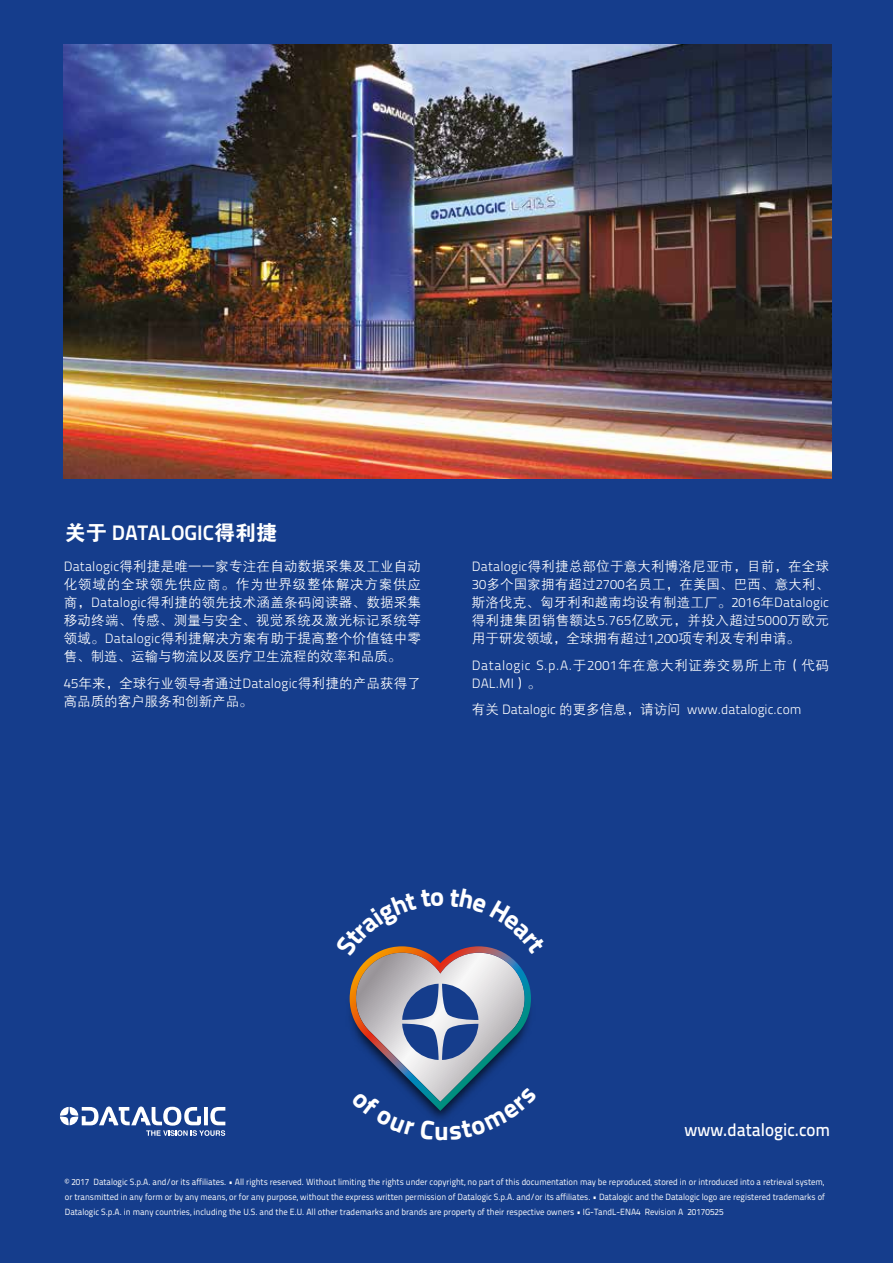
<style>
.page{position:relative;width:893px;height:1263px;background:#153d8c}
.page>*{position:absolute;margin:0;border:0;box-sizing:border-box;transform-origin:0 0}
.t1{font:26.25px "Titillium Text 25 L 999 wt";color:#fff}
.t2{font:700 21px "Titillium Text 22 L";color:#fff}
.t3{font:500 18px "Titillium Text 22 L";color:#fff;scale:.95 1}
.t4{font:13.5px/18px "FZZDXK GBK1 0";letter-spacing:.01em;color:#fff;text-align:justify}
.t5{font:300 13.5px/18px "Titillium Text 22 L";letter-spacing:.045em;color:#fff}
.t6{font:300 13.5px "Titillium Text 22 L";color:#fff}
.t7{font:9px/15px "Titillium Text 22 L";color:#fff;text-align:justify;scale:.95 1}
.s1{font-family:"FZDHTK GBK1 0";font-weight:400}
.s2{font-family:"Titillium Text 22 L";font-weight:300}
.s3{font-family:"FZZDXK GBK1 0";font-weight:400}
</style>
<div class="page">
<img style="left:64px;top:45px;width:767px;height:433px">
<svg style="left:60px;top:1106px;width:165px;height:30px"></svg>
<svg style="left:349px;top:946px;width:182px;height:173px"></svg>
<h2 class="t2" style="left:65px;top:517px;width:214px"><span class="s1">关于</span> DATALOGIC<span class="s1">得利捷</span></h2>
<h3 class="t4" style="left:64px;top:558px;width:359px"><span class="s2">Datalogic</span>得利捷是唯一一家专注在自动数据采集及工业自动化领域的全球领先供应商。作为世界级整体解决方案供应商，<span class="s2">Datalogic</span>得利捷的领先技术涵盖条码阅读器、数据采集移动终端、传感、测量与安全、视觉系统及激光标记系统等领域。<span class="s2">Datalogic</span>得利捷解决方案有助于提高整个价值链中零售、制造、运输与物流以及医疗卫生流程的效率和品质。</h3>
<h3 class="t4" style="left:64px;top:674px;width:359px"><span class="s2">45</span>年来，全球行业领导者通过<span class="s2">Datalogic</span>得利捷的产品获得了高品质的客户服务和创新产品。</h3>
<h3 class="t4" style="left:472px;top:558px;width:359px"><span class="s2">Datalogic</span>得利捷总部位于意大利博洛尼亚市，目前，在全球<span class="s2">30</span>多个国家拥有超过<span class="s2">2700</span>名员工，在美国、巴西、意大利、斯洛伐克、匈牙利和越南均设有制造工厂。<span class="s2">2016</span>年<span class="s2">Datalogic</span>得利捷集团销售额达<span class="s2">5.765</span>亿欧元，并投入超过<span class="s2">5000</span>万欧元用于研发领域，全球拥有超过<span class="s2">1,200</span>项专利及专利申请。</h3>
<h3 class="t5" style="left:472px;top:655px;width:359px">Datalogic S.p.A.<span class="s3">于</span>2001<span class="s3">年在意大利证券交易所上市（代码<br></span>DAL.MI<span class="s3">）。</span></h3>
<h3 class="t6" style="left:472px;top:699px;width:331px"><span class="s3">有关</span> Datalogic <span class="s3">的更多信息，请访问</span> www.datalogic.com</h3>
<h3 class="t3" style="left:685px;top:1116px;width:155px">www.datalogic.com</h3>
<h1 class="t1" style="left:434px;top:1110px;width:16px">u</h1>
<p class="t7" style="left:65px;top:1173px;width:802px">© 2017 Datalogic S.p.A. and/or its affiliates. • All rights reserved. Without limiting the rights under copyright, no part of this documentation may be reproduced, stored in or introduced into a retrieval system, or transmitted in any form or by any means, or for any purpose, without the express written permission of Datalogic S.p.A. and/or its affiliates. • Datalogic and the Datalogic logo are registered trademarks of Datalogic S.p.A. in many countries, including the U.S. and the E.U. All other trademarks and brands are property of their respective owners • IG-TandL-ENA4 Revision A 20170525</p>
</div>
